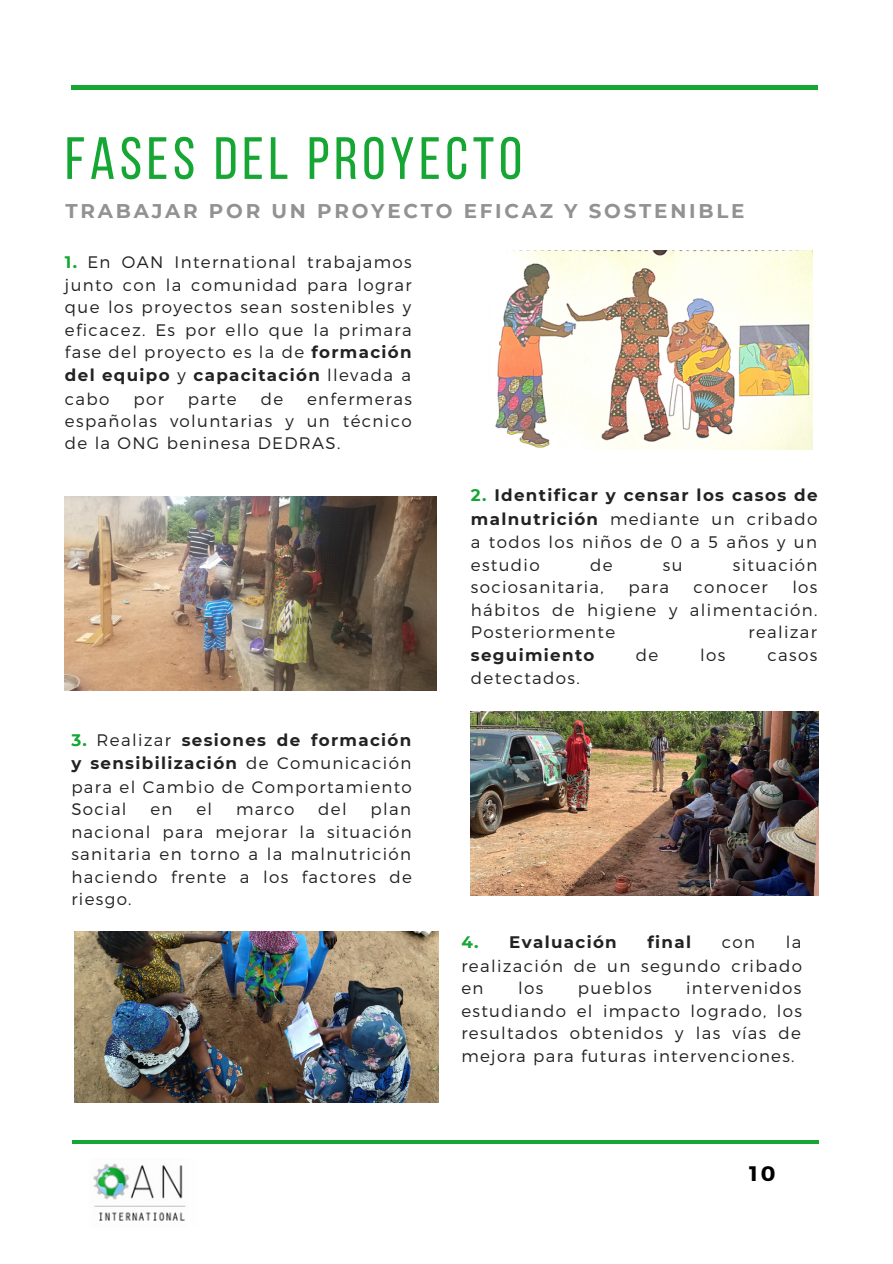
<style>
.page{position:relative;width:893px;height:1264px;background:#fff}
.page>*{position:absolute;margin:0;border:0;box-sizing:border-box;transform-origin:0 0}
.t1{font:59.55px "Bebas Neue";letter-spacing:.08em;color:#15a633}
.t2{font:700 21px "Montserrat";color:#000}
.t3{font:700 19.8px "Montserrat";letter-spacing:.14em;color:#929292}
.t4{font:300 16.65px/22.5px "Montserrat";letter-spacing:.08em;color:#222;text-align:justify}
.t5{font:700 16.65px "Montserrat";letter-spacing:.08em;color:#222}
.s1{font-weight:700;color:#15a633}
.s2{font-weight:700}
.s3{color:#15a633}
</style>
<div class="page">
<img style="left:93px;top:1163px;width:93px;height:58px">
<hr style="left:72px;top:1140px;width:747px;height:3px;background:#15a633">
<hr style="left:71px;top:86px;width:747px;height:3px;background:#15a633">
<img style="left:495px;top:251px;width:317px;height:199px">
<img style="left:65px;top:496px;width:371px;height:194px">
<img style="left:471px;top:711px;width:347px;height:184px">
<img style="left:75px;top:931px;width:363px;height:171px">
<h1 class="t1" style="left:65px;top:134px;width:458px">FASES DEL PROYECTO</h1>
<p class="t3" style="left:65px;top:199px;width:680px">TRABAJAR POR UN PROYECTO EFICAZ Y SOSTENIBLE</p>
<p class="t4" style="left:65px;top:249px;width:348px"><span class="s1">1.</span> En OAN International trabajamos junto con la comunidad para lograr que los proyectos sean sostenibles y eficacez. Es por ello que la primara fase del proyecto es la de <span class="s2">formación del equipo</span> y <span class="s2">capacitación</span> llevada a cabo</p>
<p class="t4" style="left:65px;top:387px;width:348px;text-indent:242px">enfermeras españolas voluntarias y un técnico de la ONG beninesa DEDRAS.</p>
<p class="t4" style="left:133px;top:386px;width:32px">por</p>
<p class="t4" style="left:188px;top:386px;width:50px">parte</p>
<p class="t4" style="left:261px;top:386px;width:24px">de</p>
<p class="t4" style="left:71px;top:727px;width:342px;line-height:23.2px"><span class="s1">3.</span> Realizar <span class="s2">sesiones de formación y sensibilización</span> de Comunicación para el Cambio de Comportamiento Social</p>
<p class="t4" style="left:71px;top:797px;width:342px;text-indent:299px">plan nacional para mejorar la situación sanitaria en torno a la malnutrición haciendo frente a los factores de riesgo.</p>
<p class="t4" style="left:150px;top:797px;width:24px">en</p>
<p class="t4" style="left:196px;top:797px;width:17px">el</p>
<p class="t4" style="left:236px;top:797px;width:60px">marco</p>
<p class="t4" style="left:318px;top:797px;width:30px">del</p>
<p class="t4" style="left:471px;top:482px;width:348px;line-height:23.2px"><span class="s1">2.</span> <span class="s2">Identificar y censar los casos de malnutrición</span> mediante un cribado a todos los niños de 0 a 5 años y un estudio</p>
<p class="t4" style="left:590px;top:553px;width:24px">de</p>
<p class="t4" style="left:662px;top:553px;width:21px">su</p>
<p class="t4" style="left:732px;top:553px;width:86px">situación</p>
<p class="t4" style="left:471px;top:575px;width:134px">sociosanitaria,</p>
<p class="t4" style="left:628px;top:575px;width:42px">para</p>
<p class="t4" style="left:693px;top:575px;width:76px">conocer</p>
<p class="t4" style="left:471px;top:575px;width:348px;text-indent:321px">los hábitos de higiene y alimentación.<br>Posteriormente</p>
<p class="t4" style="left:748px;top:620px;width:70px">realizar</p>
<p class="t5" style="left:471px;top:644px;width:125px">seguimiento</p>
<p class="t4" style="left:635px;top:642px;width:24px">de</p>
<p class="t4" style="left:700px;top:642px;width:27px">los</p>
<p class="t4" style="left:767px;top:642px;width:51px">casos</p>
<p class="t4" style="left:471px;top:666px;width:110px">detectados.</p>
<p class="t5" style="left:461px;top:931px;width:157px"><span class="s3">4.</span> Evaluación</p>
<p class="t5" style="left:647px;top:931px;width:45px">final</p>
<p class="t4" style="left:721px;top:929px;width:35px">con</p>
<p class="t4" style="left:461px;top:929px;width:342px;line-height:23.1px;text-indent:324px">la realización de un segundo cribado en</p>
<p class="t4" style="left:461px;top:976px;width:342px;text-indent:225px">intervenidos estudiando el impacto logrado, los resultados obtenidos y las vías de mejora para futuras intervenciones.</p>
<p class="t4" style="left:518px;top:976px;width:27px">los</p>
<p class="t4" style="left:578px;top:976px;width:75px">pueblos</p>
<p class="t2" style="left:749px;top:1159px;width:28px">10</p>
</div>
